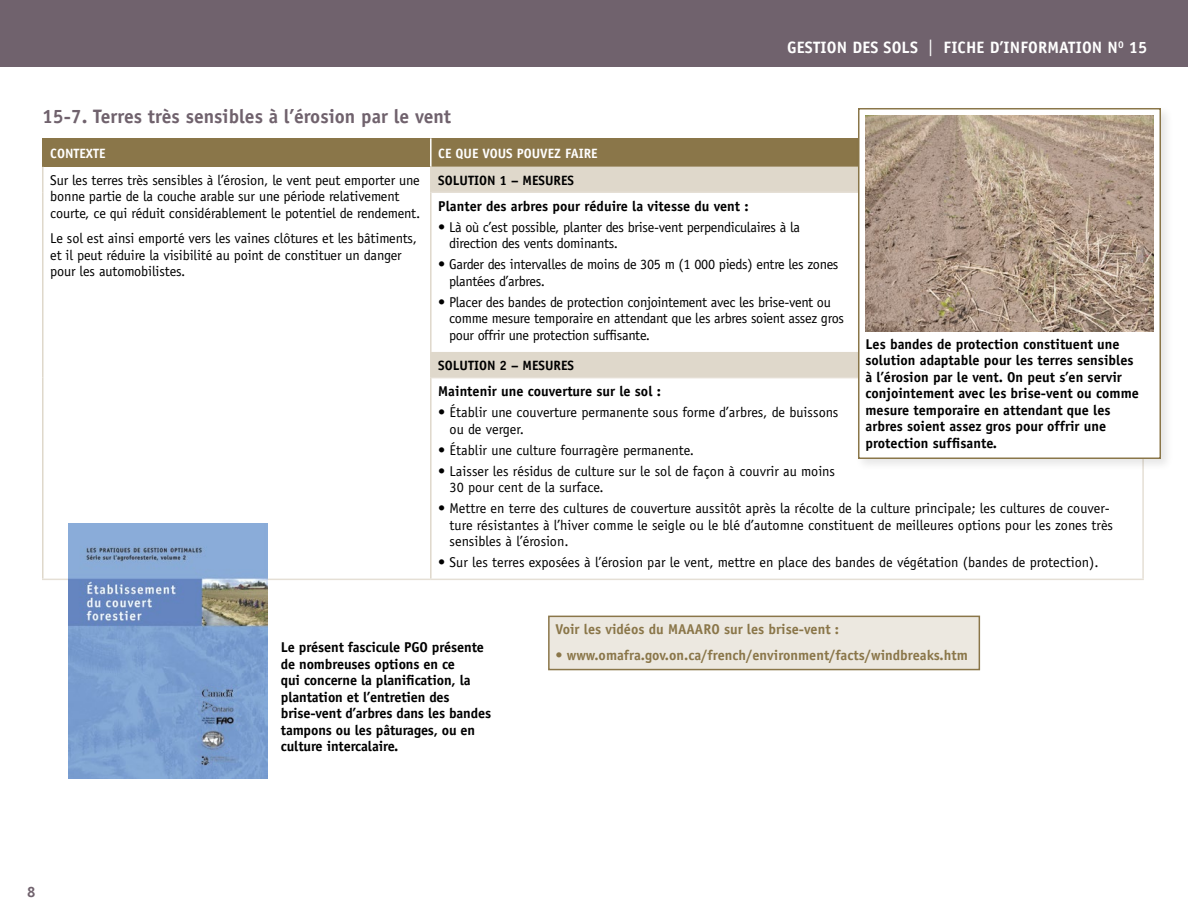
<style>
.page{position:relative;width:1188px;height:918px;background:#fff}
.page>*{position:absolute;margin:0;border:0;box-sizing:border-box;transform-origin:0 0}
.t1{font:700 19.5px "Officina Sans";color:#70626d}
.t2{font:700 16.5px "Officina Sans";letter-spacing:.01em;color:#fff}
.t3{font:700 15px "Officina Sans";color:#70626d}
.t4{font:14.25px/16.5px "Officina Sans";letter-spacing:-.01em;color:#000}
.t5{font:700 14.25px/16.5px "Officina Sans";color:#000}
.t6{font:700 14.25px "Officina Sans";color:#8a7649}
.t7{font:700 13.5px "Officina Sans";color:#000}
.t8{font:700 13.5px "Officina Sans";color:#fff}
.s1{font-weight:400}
</style>
<div class="page">
<div style="left:0;top:0;width:1188px;height:68px;background:#70626d"></div>
<div style="left:43px;top:138px;width:388px;height:29px;background:#8a7649"></div>
<div style="left:431px;top:138px;width:712px;height:29px;background:#8a7649"></div>
<svg style="left:432px;top:167px;width:423px;height:210px"></svg>
<hr style="left:430px;top:138px;width:2px;height:29px;background:#fff">
<hr style="left:42px;top:167px;width:2px;height:25px;background:#dfd8cb">
<hr style="left:42px;top:192px;width:2px;height:160px;background:#dfd8cb">
<hr style="left:42px;top:352px;width:2px;height:26px;background:#dfd8cb">
<hr style="left:42px;top:378px;width:2px;height:201px;background:#dfd8cb">
<hr style="left:430px;top:167px;width:2px;height:25px;background:#dfd8cb">
<hr style="left:430px;top:192px;width:2px;height:160px;background:#dfd8cb">
<hr style="left:432px;top:191px;width:712px;height:2px;background:#e5dfd5">
<hr style="left:430px;top:352px;width:2px;height:26px;background:#dfd8cb">
<hr style="left:42px;top:579px;width:389px;height:1px;background:#e5dfd5">
<hr style="left:430px;top:378px;width:2px;height:201px;background:#dfd8cb">
<hr style="left:432px;top:377px;width:712px;height:1px;background:#e5dfd5">
<hr style="left:1142px;top:378px;width:2px;height:201px;background:#e5dfd5">
<hr style="left:431px;top:579px;width:713px;height:1px;background:#e5dfd5">
<hr style="left:42px;top:138px;width:2px;height:29px;background:#8a7649">
<div style="left:855px;top:105px;width:319px;height:366px;background:#000;opacity:.1"></div>
<div style="left:858px;top:108px;width:303px;height:351px;background:#fff;border:2px solid #8a7649"></div>
<img style="left:866px;top:116px;width:288px;height:216px">
<img style="left:68px;top:524px;width:199px;height:255px">
<div style="left:549px;top:616px;width:430px;height:54px;background:#ece8e0"></div>
<div style="left:548px;top:616px;width:432px;height:54px;border:2px solid #8a7649"></div>
<p class="t2" style="left:787px;top:38px;width:362px">GESTION DES SOLS <span class="s1">|</span> FICHE D’INFORMATION N<sup>O</sup> 15</p>
<h1 class="t1" style="left:42px;top:105px;width:411px">15-7. Terres très sensibles à l’érosion par le vent</h1>
<p class="t8" style="left:50px;top:145px;width:57px">CONTEXTE</p>
<p class="t8" style="left:438px;top:145px;width:161px">CE QUE VOUS POUVEZ FAIRE</p>
<p class="t4" style="left:50px;top:172px;width:371px">Sur les terres très sensibles à l’érosion, le vent peut emporter une bonne partie de la couche arable sur une période relativement courte, ce qui réduit considérablement le potentiel de rendement.</p>
<p class="t4" style="left:50px;top:230px;width:368px">Le sol est ainsi emporté vers les vaines clôtures et les bâtiments, et il peut réduire la visibilité au point de constituer un danger pour les automobilistes.</p>
<p class="t7" style="left:438px;top:172px;width:137px">SOLUTION 1 – MESURES</p>
<p class="t5" style="left:438px;top:198px;width:312px">Planter des arbres pour réduire la vitesse du vent :</p>
<p class="t4" style="left:449px;top:219px;width:352px;text-indent:-11px">• Là où c’est possible, planter des brise-vent perpendiculaires à la direction des vents dominants.</p>
<p class="t4" style="left:449px;top:256px;width:391px;text-indent:-11px">• Garder des intervalles de moins de 305 m (1 000 pieds) entre les zones plantées d’arbres.</p>
<p class="t4" style="left:449px;top:294px;width:397px;text-indent:-11px">• Placer des bandes de protection conjointement avec les brise-vent ou comme mesure temporaire en attendant que les arbres soient assez gros pour offrir une protection suffisante.</p>
<p class="t7" style="left:438px;top:357px;width:137px">SOLUTION 2 – MESURES</p>
<p class="t5" style="left:438px;top:383px;width:224px">Maintenir une couverture sur le sol :</p>
<p class="t4" style="left:450px;top:404px;width:390px;text-indent:-11px">• Établir une couverture permanente sous forme d’arbres, de buissons ou de verger.</p>
<p class="t4" style="left:438px;top:442px;width:257px">• Établir une culture fourragère permanente.</p>
<p class="t4" style="left:450px;top:463px;width:387px;text-indent:-11px">• Laisser les résidus de culture sur le sol de façon à couvrir au moins<br>30 pour cent de la surface.</p>
<p class="t4" style="left:450px;top:500px;width:665px;text-indent:-11px">• Mettre en terre des cultures de couverture aussitôt après la récolte de la culture principale; les cultures de couver&shy;ture résistantes à l’hiver comme le seigle ou le blé d’automne constituent de meilleures options pour les zones très sensibles à l’érosion.</p>
<p class="t4" style="left:438px;top:554px;width:662px">• Sur les terres exposées à l’érosion par le vent, mettre en place des bandes de végétation (bandes de protection).</p>
<p class="t5" style="left:866px;top:335px;width:275px">Les bandes de protection constituent une solution adaptable pour les terres sensibles à l’érosion par le vent. On peut s’en servir conjointement avec les brise-vent ou comme mesure temporaire en attendant que les arbres soient assez gros pour offrir une protection suffisante.</p>
<p class="t5" style="left:281px;top:639px;width:212px">Le présent fascicule PGO présente de nombreuses options en ce<br>qui concerne la planification, la plantation et l’entretien des brise-vent d’arbres dans les bandes tampons ou les pâturages, ou en culture intercalaire.</p>
<p class="t6" style="left:556px;top:621px;width:285px">Voir les vidéos du MAAARO sur les brise-vent :</p>
<p class="t6" style="left:556px;top:646px;width:414px">• www.omafra.gov.on.ca/french/environment/facts/windbreaks.htm</p>
<p class="t3" style="left:27px;top:882px;width:10px">8</p>
</div>
